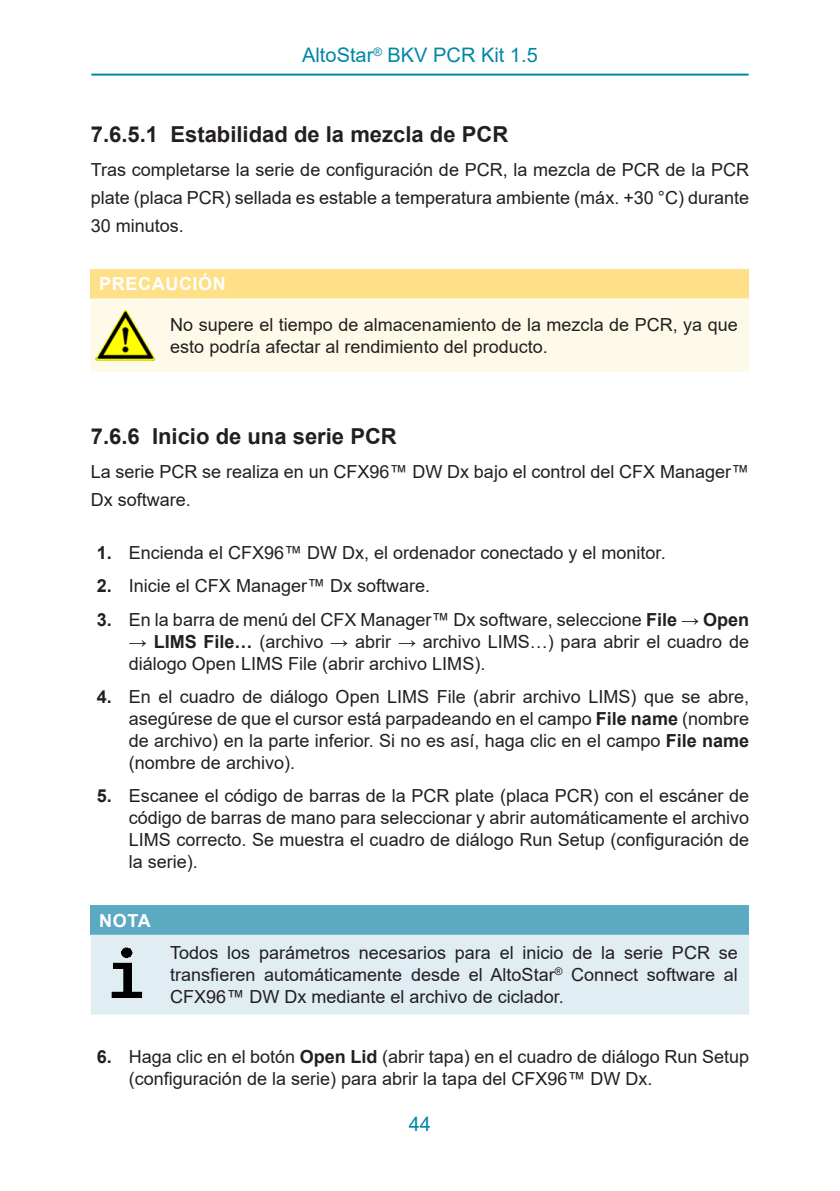
<style>
.page{position:relative;width:840px;height:1191px;background:#fff}
.page>*{position:absolute;margin:0;border:0;box-sizing:border-box;transform-origin:0 0}
.Level_4{font:700 22px "Arial";color:#231f20}
.Level_3{font:700 22px "Arial";color:#231f20}
.Seitenkopf{font:20px "Arial";color:#0087a6}
.Note_para{font:18px/22px "Arial";color:#231f20;text-align:justify}
.Mengentext{font:18px/28px "Arial";color:#231f20;text-align:justify}
.Note_hazard_conseque{font:18px/22px "Arial";color:#231f20}
.Note_Titel{font:700 18px "Arial";letter-spacing:.035em;color:#fff}
.s1{font-weight:700}
</style>
<div class="page">
<hr style="left:91px;top:74px;width:657px;height:2px;background:#0087a6">
<div style="left:91px;top:269px;width:657px;height:29px;background:#fee088"></div>
<div style="left:91px;top:298px;width:657px;height:74px;background:#fefaea"></div>
<img style="left:94px;top:304px;width:62px;height:62px">
<div style="left:91px;top:905px;width:657px;height:29px;background:#5caac2"></div>
<div style="left:91px;top:934px;width:657px;height:80px;background:#e0edf3"></div>
<img style="left:94px;top:943px;width:62px;height:62px">
<p class="Seitenkopf" style="left:302px;top:41px;width:237px">AltoStar<sup>®</sup> BKV PCR Kit 1.5</p>
<p class="Level_4" style="left:91px;top:119px;width:418px">7.6.5.1 Estabilidad de la mezcla de PCR</p>
<p class="Mengentext" style="left:91px;top:155px;width:659px">Tras completarse la serie de configuración de PCR, la mezcla de PCR de la PCR plate (placa PCR) sellada es estable a temperatura ambiente (máx. +30 °C) durante 30 minutos.</p>
<p class="Note_Titel" style="left:99px;top:271px;width:128px">PRECAUCIÓN</p>
<p class="Note_hazard_conseque" style="left:170px;top:313px;width:568px">No supere el tiempo de almacenamiento de la mezcla de PCR, ya que esto podría afectar al rendimiento del producto.</p>
<p class="Level_3" style="left:91px;top:421px;width:307px">7.6.6 Inicio de una serie PCR</p>
<p class="Mengentext" style="left:91px;top:457px;width:659px">La serie PCR se realiza en un CFX96™ DW Dx bajo el control del CFX Manager™<br>Dx software.</p>
<p class="Note_para" style="left:97px;top:541px;width:570px"><span class="s1">1.</span> Encienda el CFX96™ DW Dx, el ordenador conectado y el monitor.</p>
<p class="Note_para" style="left:97px;top:575px;width:335px"><span class="s1">2.</span> Inicie el CFX Manager™ Dx software.</p>
<p class="Note_para" style="left:97px;top:608px;width:653px"><span class="s1">3.</span> En la barra de menú del CFX Manager™ Dx software, seleccione <span class="s1">File</span> → <span class="s1">Open</span></p>
<p class="Note_para" style="left:129px;top:630px;width:621px">→ <span class="s1">LIMS File…</span> (archivo → abrir → archivo LIMS…) para abrir el cuadro de diálogo Open LIMS File (abrir archivo LIMS).</p>
<p class="Note_para" style="left:129px;top:685px;width:621px;text-indent:-32px"><span class="s1">4.</span> En el cuadro de diálogo Open LIMS File (abrir archivo LIMS) que se abre, asegúrese de que el cursor está parpadeando en el campo <span class="s1">File name</span> (nombre de archivo) en la parte inferior. Si no es así, haga clic en el campo <span class="s1">File name </span>(nombre de archivo).</p>
<p class="Note_para" style="left:129px;top:785px;width:621px;text-indent:-32px"><span class="s1">5.</span> Escanee el código de barras de la PCR plate (placa PCR) con el escáner de código de barras de mano para seleccionar y abrir automáticamente el archivo LIMS correcto. Se muestra el cuadro de diálogo Run Setup (configuración de la serie).</p>
<p class="Note_Titel" style="left:99px;top:907px;width:53px">NOTA</p>
<p class="Note_para" style="left:170px;top:941px;width:568px">Todos los parámetros necesarios para el inicio de la serie PCR se transfieren automáticamente desde el AltoStar<sup>®</sup> Connect software al CFX96™ DW Dx mediante el archivo de ciclador.</p>
<p class="Note_para" style="left:129px;top:1046px;width:621px;text-indent:-32px"><span class="s1">6.</span> Haga clic en el botón <span class="s1">Open Lid</span> (abrir tapa) en el cuadro de diálogo Run Setup (configuración de la serie) para abrir la tapa del CFX96™ DW Dx.</p>
<p class="Seitenkopf" style="left:408px;top:1110px;width:24px">44</p>
</div>
